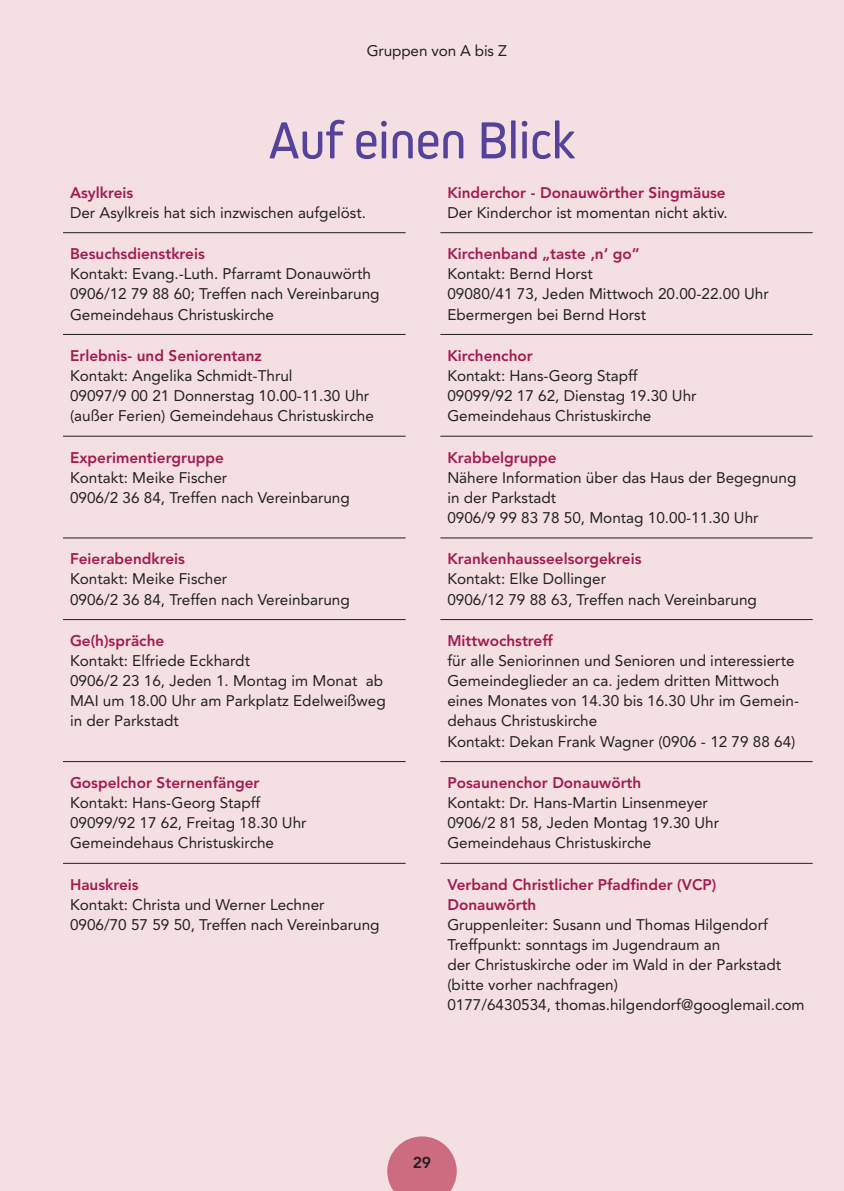
<style>
.page{position:relative;width:844px;height:1191px;background:#fff}
.page>*{position:absolute;margin:0;border:0;box-sizing:border-box;transform-origin:0 0}
.t1{font:54.25px "Kiro";letter-spacing:-.01em;color:#55439b}
.t2{font:800 15.75px "Avenir LT Std";color:#231f20}
.t3{font:15.4px/20.1px "Avenir LT Std";color:#231f20}
.t4{font:800 15.4px/20.1px "Avenir LT Std";color:#a31a4f}
</style>
<div class="page">
<div style="left:0;top:0;width:843px;height:1191px;background:#f4e0e2"></div>
<svg style="left:387px;top:1136px;width:69px;height:55px;background:#d37d8f"></svg>
<hr style="left:63px;top:232px;width:342px;height:1px;background:#231f20">
<hr style="left:440px;top:232px;width:372px;height:1px;background:#231f20">
<hr style="left:63px;top:334px;width:342px;height:1px;background:#231f20">
<hr style="left:440px;top:334px;width:372px;height:1px;background:#231f20">
<hr style="left:63px;top:436px;width:342px;height:1px;background:#231f20">
<hr style="left:440px;top:436px;width:372px;height:1px;background:#231f20">
<hr style="left:63px;top:537px;width:342px;height:1px;background:#231f20">
<hr style="left:440px;top:537px;width:372px;height:1px;background:#231f20">
<hr style="left:63px;top:619px;width:342px;height:1px;background:#231f20">
<hr style="left:440px;top:619px;width:372px;height:1px;background:#231f20">
<hr style="left:63px;top:761px;width:342px;height:1px;background:#231f20">
<hr style="left:440px;top:761px;width:372px;height:1px;background:#231f20">
<hr style="left:63px;top:863px;width:342px;height:1px;background:#231f20">
<hr style="left:440px;top:863px;width:372px;height:1px;background:#231f20">
<p class="t3" style="left:367px;top:40px;width:141px">Gruppen von A bis Z</p>
<h1 class="t1" style="left:268px;top:109px;width:309px">Auf einen Blick</h1>
<p class="t4" style="left:70px;top:182px;width:65px">Asylkreis</p>
<p class="t3" style="left:70px;top:202px;width:297px">Der Asylkreis hat sich inzwischen aufgelöst.</p>
<p class="t4" style="left:70px;top:244px;width:136px">Besuchsdienstkreis</p>
<p class="t3" style="left:70px;top:264px;width:311px">Kontakt: Evang.-Luth. Pfarramt Donauwörth<br>0906/12 79 88 60; Treffen nach Vereinbarung<br>Gemeindehaus Christuskirche</p>
<p class="t4" style="left:70px;top:345px;width:193px">Erlebnis- und Seniorentanz</p>
<p class="t3" style="left:70px;top:366px;width:305px">Kontakt: Angelika Schmidt-Thrul<br>09097/9 00 21 Donnerstag 10.00-11.30 Uhr (außer Ferien) Gemeindehaus Christuskirche</p>
<p class="t4" style="left:70px;top:447px;width:155px">Experimentiergruppe</p>
<p class="t3" style="left:70px;top:467px;width:281px">Kontakt: Meike Fischer<br>0906/2 36 84, Treffen nach Vereinbarung</p>
<p class="t4" style="left:70px;top:549px;width:116px">Feierabendkreis</p>
<p class="t3" style="left:70px;top:569px;width:281px">Kontakt: Meike Fischer<br>0906/2 36 84, Treffen nach Vereinbarung</p>
<p class="t4" style="left:70px;top:630px;width:96px">Ge(h)spräche</p>
<p class="t3" style="left:70px;top:651px;width:317px">Kontakt: Elfriede Eckhardt<br>0906/2 23 16, Jeden 1. Montag im Monat ab<br>MAI um 18.00 Uhr am Parkplatz Edelweißweg in der Parkstadt</p>
<p class="t4" style="left:70px;top:772px;width:191px">Gospelchor Sternenfänger</p>
<p class="t3" style="left:70px;top:792px;width:238px">Kontakt: Hans-Georg Stapff<br>09099/92 17 62, Freitag 18.30 Uhr<br>Gemeindehaus Christuskirche</p>
<p class="t4" style="left:70px;top:874px;width:70px">Hauskreis</p>
<p class="t3" style="left:70px;top:894px;width:311px">Kontakt: Christa und Werner Lechner<br>0906/70 57 59 50, Treffen nach Vereinbarung</p>
<p class="t4" style="left:447px;top:182px;width:280px">Kinderchor - Donauwörther Singmäuse</p>
<p class="t3" style="left:447px;top:202px;width:282px">Der Kinderchor ist momentan nicht aktiv.</p>
<p class="t4" style="left:447px;top:244px;width:194px">Kirchenband „taste ‚n‘ go”</p>
<p class="t3" style="left:447px;top:264px;width:323px">Kontakt: Bernd Horst<br>09080/41 73, Jeden Mittwoch 20.00-22.00 Uhr<br>Ebermergen bei Bernd Horst</p>
<p class="t4" style="left:447px;top:345px;width:87px">Kirchenchor</p>
<p class="t3" style="left:447px;top:366px;width:251px">Kontakt: Hans-Georg Stapff<br>09099/92 17 62, Dienstag 19.30 Uhr<br>Gemeindehaus Christuskirche</p>
<p class="t4" style="left:447px;top:447px;width:111px">Krabbelgruppe</p>
<p class="t3" style="left:447px;top:467px;width:350px">Nähere Information über das Haus der Begegnung in der Parkstadt<br>0906/9 99 83 78 50, Montag 10.00-11.30 Uhr</p>
<p class="t4" style="left:447px;top:549px;width:195px">Krankenhausseelsorgekreis</p>
<p class="t3" style="left:447px;top:569px;width:311px">Kontakt: Elke Dollinger<br>0906/12 79 88 63, Treffen nach Vereinbarung</p>
<p class="t4" style="left:447px;top:630px;width:107px">Mittwochstreff</p>
<p class="t3" style="left:447px;top:651px;width:353px">für alle Seniorinnen und Senioren und interessierte Gemeindeglieder an ca. jedem dritten Mittwoch eines Monates von 14.30 bis 16.30 Uhr im Gemein&shy;dehaus Christuskirche<br>Kontakt: Dekan Frank Wagner (0906 - 12 79 88 64)</p>
<p class="t4" style="left:447px;top:772px;width:195px">Posaunenchor Donauwörth</p>
<p class="t3" style="left:447px;top:792px;width:273px">Kontakt: Dr. Hans-Martin Linsenmeyer<br>0906/2 81 58, Jeden Montag 19.30 Uhr<br>Gemeindehaus Christuskirche</p>
<p class="t4" style="left:447px;top:874px;width:270px">Verband Christlicher Pfadfinder (VCP)<br>Donauwörth</p>
<p class="t3" style="left:447px;top:914px;width:358px">Gruppenleiter: Susann und Thomas Hilgendorf Treffpunkt: sonntags im Jugendraum an<br>der Christuskirche oder im Wald in der Parkstadt (bitte vorher nachfragen)<br>0177/6430534, thomas.hilgendorf@googlemail.com</p>
<p class="t2" style="left:412px;top:1153px;width:20px">29</p>
</div>
